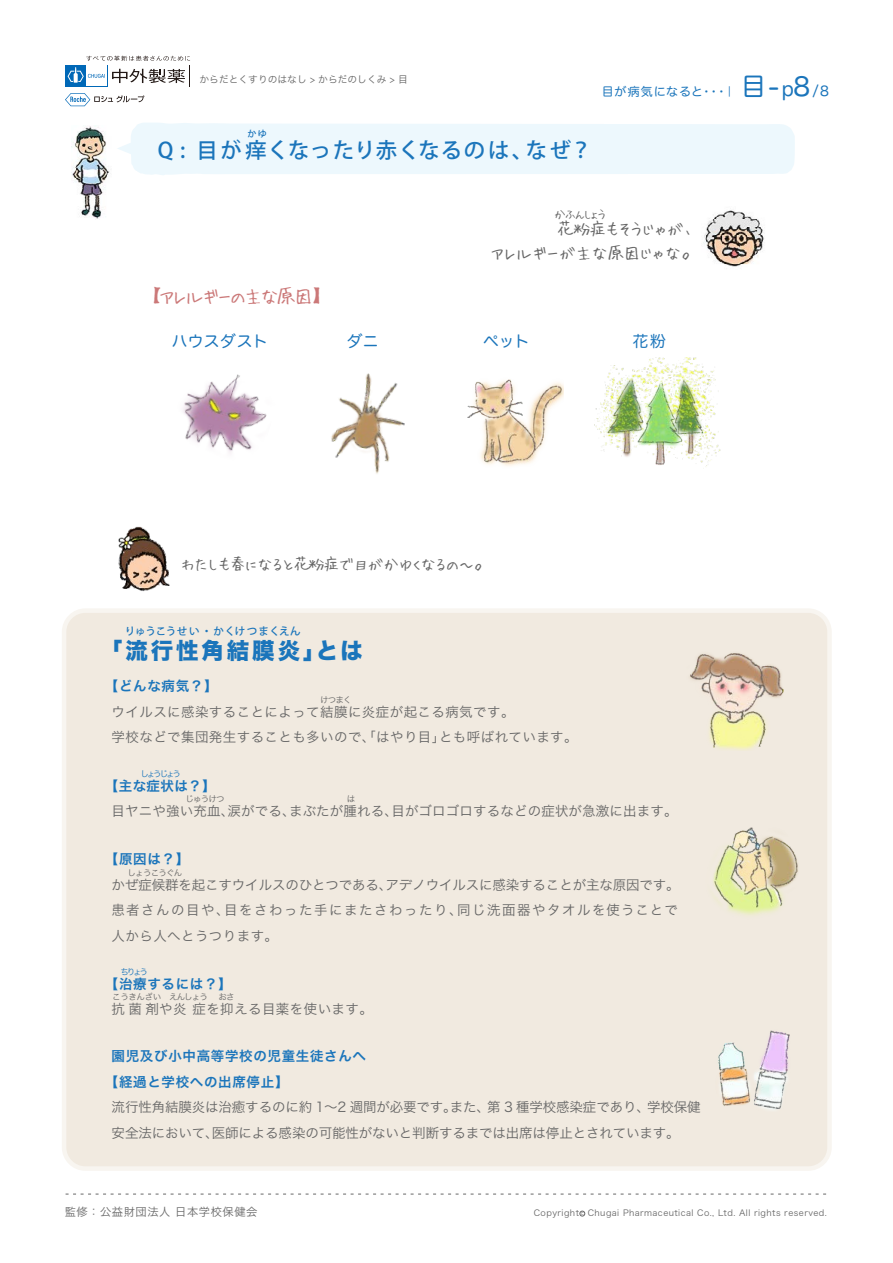
<style>
.page{position:relative;width:893px;height:1263px;background:#fff}
.page>*{position:absolute;margin:0;border:0;box-sizing:border-box;transform-origin:0 0}
.t1{font:22.5px "Hira Kaku Std N W8";letter-spacing:.13em;color:#1b75bb}
.t2{font:500 21.3px "Koz Go Pro";letter-spacing:.05em;color:#1b75bb}
.t3{font:19.05px "Hui Font P";letter-spacing:-.105em;color:#cb7878}
.t4{font:16.5px/24px "Hui Font P";letter-spacing:-.025em;color:#666;text-align:right}
.t5{font:15.6px "Hui Font P";letter-spacing:-.05em;color:#666}
.t6{font:15.6px "Hira Maru Pro W4";letter-spacing:.02em;color:#1b75bb}
.t7{font:13.5px/25.5px "Hira Kaku Pro W3";letter-spacing:.03em;color:#666}
.t8{font:13.5px/25.5px "Hira Kaku Pro W3";letter-spacing:-.01em;color:#666}
.t9{font:13.5px/25.5px "Hira Kaku Pro W6";letter-spacing:.05em;color:#1b75bb}
.t10{font:13.5px "Hira Kaku Pro W3";letter-spacing:.01em;color:#666}
.t11{font:12px "Hira Maru Pro W4";letter-spacing:.075em;color:#1b75bb}
.t12{font:12px "Hui Font P";letter-spacing:-.165em;color:#666}
.t13{font:11.25px "Hira Kaku Pro W3";letter-spacing:.05em;color:#666}
.t14{font:500 10.5px "Koz Go Pro";letter-spacing:.03em;color:#1b75bb}
.t15{font:9.75px "Hira Kaku Pro W3";color:#666}
.t16{font:500 9px "Koz Go Pro";color:#1b75bb}
.t17{font:8.55px "Hira Kaku Pro W3";letter-spacing:.05em;color:#666}
.t18{font:8.55px "Hira Kaku Pro W3";letter-spacing:-.08em;color:#666}
.t19{font:8.55px "Hira Kaku Pro W3";letter-spacing:-.25em;color:#1b75bb}
.t20{font:8.55px "Hira Kaku Pro W3";letter-spacing:-.1em;color:#666}
.s1{font-family:"Hira Maru Pro N W4";font-size:25.5px}
.s2{font-family:"Hira Maru Pro N W4";font-size:19.5px}
.s3{font-size:13.5px}
.s4{font-size:5.4px}
</style>
<div class="page">
<div style="left:64px;top:611px;width:765px;height:557px;background:#f1eae0;border-radius:21px"></div>
<div style="left:62px;top:608px;width:770px;height:563px;border:4px solid #f8f5f0;border-radius:21px"></div>
<img style="left:703px;top:210px;width:61px;height:57px">
<img style="left:118px;top:526px;width:52px;height:65px">
<div style="left:118px;top:123px;width:677px;height:52px;background:#edf8fd"></div>
<img style="left:72px;top:126px;width:38px;height:93px">
<img style="left:183px;top:374px;width:84px;height:79px">
<img style="left:331px;top:373px;width:74px;height:101px">
<img style="left:467px;top:379px;width:97px;height:87px">
<img style="left:594px;top:357px;width:127px;height:110px">
<img style="left:713px;top:827px;width:85px;height:88px">
<img style="left:718px;top:1030px;width:72px;height:80px">
<img style="left:690px;top:653px;width:94px;height:97px">
<svg style="left:66px;top:1193px;width:760px;height:1px"></svg>
<div style="left:65px;top:65px;width:42px;height:22px;background:#0068b7"></div>
<svg style="left:65px;top:93px;width:79px;height:13px"></svg>
<svg style="left:68px;top:56px;width:122px;height:31px"></svg>
<svg style="left:580px;top:1211px;width:5px;height:5px"></svg>
<p class="t15" style="left:200px;top:70px;width:210px">からだとくすりのはなし &gt; からだのしくみ &gt; 目</p>
<p class="t16" style="left:248px;top:128px;width:21px">かゆ</p>
<h2 class="t2" style="left:158px;top:137px;width:435px">Q : 目が痒くなったり赤くなるのは、なぜ？</h2>
<p class="t11" style="left:602px;top:81px;width:229px">目が病気になると・・・｜<span class="s1">目-</span><span class="s2">p</span><span class="s1">8</span><span class="s3">/8</span></p>
<p class="t12" style="left:554px;top:207px;width:54px">かふんしょう</p>
<p class="t4" style="left:490px;top:216px;width:208px">花粉症もそうじゃが、<br>アレルギーが主な原因じゃな。</p>
<h3 class="t3" style="left:150px;top:283px;width:175px">【アレルギーの主な原因】</h3>
<p class="t6" style="left:172px;top:328px;width:98px">ハウスダスト</p>
<p class="t6" style="left:347px;top:328px;width:33px">ダニ</p>
<p class="t6" style="left:483px;top:328px;width:48px">ペット</p>
<p class="t6" style="left:633px;top:328px;width:34px">花粉</p>
<p class="t5" style="left:181px;top:554px;width:309px">わたしも春になると花粉症で目がかゆくなるの〜。</p>
<p class="t14" style="left:125px;top:624px;width:177px">りゅうこうせい・かくけつまくえん</p>
<h1 class="t1" style="left:100px;top:638px;width:264px">「流行性角結膜炎」とは</h1>
<p class="t9" style="left:105px;top:673px;width:114px">【どんな病気？】</p>
<p class="t7" style="left:112px;top:698px;width:468px">ウイルスに感染することによって結膜に炎症が起こる病気です。<br>学校などで集団発生することも多いので、「はやり目」とも呼ばれています。</p>
<p class="t19" style="left:140px;top:766px;width:42px">しょうじょう</p>
<p class="t9" style="left:105px;top:772px;width:112px">【主な症状は？】</p>
<p class="t10" style="left:112px;top:799px;width:567px">目ヤニや強い充血、涙がでる、まぶたが腫れる、目がゴロゴロするなどの症状が急激に出ます。</p>
<p class="t9" style="left:105px;top:846px;width:86px">【原因は？】</p>
<p class="t7" style="left:112px;top:871px;width:570px">かぜ症候群を起こすウイルスのひとつである、アデノウイルスに感染することが主な原因です。患者さんの目や、目をさわった手にまたさわったり、同じ洗面器やタオルを使うことで人から人へとうつります。</p>
<p class="t20" style="left:112px;top:865px;width:72px">　　しょうこうぐん</p>
<p class="t19" style="left:120px;top:964px;width:29px">ちりょう</p>
<p class="t18" style="left:112px;top:989px;width:124px">こうきんざい　えんしょう　 おさ</p>
<p class="t9" style="left:105px;top:970px;width:128px">【治療するには？】</p>
<p class="t7" style="left:112px;top:995px;width:263px">抗菌剤や炎症を抑える目薬を使います。</p>
<p class="t9" style="left:105px;top:1043px;width:263px;text-indent:7px">園児及び小中高等学校の児童生徒さんへ【経過と学校への出席停止】</p>
<p class="t8" style="left:112px;top:1093px;width:590px">流行性角結膜炎は治癒するのに約 1～2 週間が必要です。また、第 3 種学校感染症であり、学校保健安全法において、医師による感染の可能性がないと判断するまでは出席は停止とされています。</p>
<p class="t13" style="left:65px;top:1202px;width:194px">監修：公益財団法人 日本学校保健会</p>
<p class="t17" style="left:534px;top:1205px;width:295px">Copyright <span class="s4">c</span> Chugai Pharmaceutical Co., Ltd. All rights reserved.</p>
</div>
